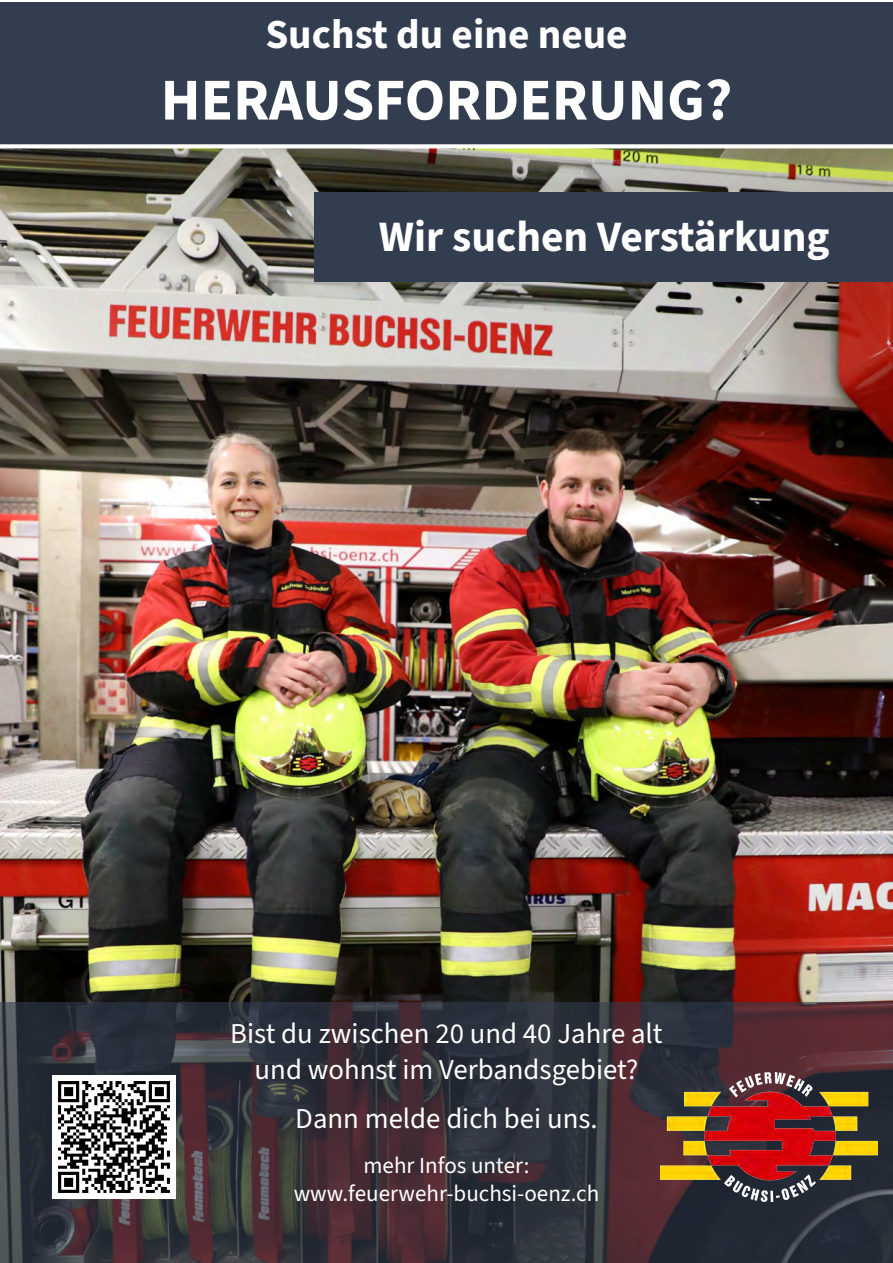
<style>
.page{position:relative;width:893px;height:1263px;background:#fff}
.page>*{position:absolute;margin:0;border:0;box-sizing:border-box;transform-origin:0 0}
.t1{font:700 59.25px "Source Sans 3";color:#fff}
.t2{font:700 43.35px "Source Sans 3";color:#fff}
.t3{font:700 41.25px "Source Sans 3";color:#fff}
.t4{font:28.8px/36px "Source Sans 3";color:#fff;text-align:center}
.t5{font:23.1px/27.6px "Source Sans 3";color:#fff;text-align:center}
</style>
<div class="page">
<img style="left:0;top:148px;width:893px;height:854px">
<div style="left:0;top:2px;width:893px;height:143px;background:#333d50"></div>
<div style="left:315px;top:192px;width:578px;height:90px;background:#333d50"></div>
<svg style="left:0;top:1002px;width:893px;height:261px;background:#38313a"></svg>
<img style="left:661px;top:1073px;width:216px;height:128px">
<img style="left:53px;top:1076px;width:123px;height:122px">
<h3 class="t3" style="left:265px;top:8px;width:364px">Suchst du eine neue</h3>
<h1 class="t1" style="left:161px;top:61px;width:573px">HERAUSFORDERUNG?</h1>
<h2 class="t2" style="left:379px;top:208px;width:452px">Wir suchen Verstärkung</h2>
<p class="t4" style="left:230px;top:1015px;width:434px">Bist du zwischen 20 und 40 Jahre alt und wohnst im Verbandsgebiet?</p>
<p class="t4" style="left:295px;top:1100px;width:304px">Dann melde dich bei uns.</p>
<p class="t5" style="left:294px;top:1152px;width:307px">mehr Infos unter: www.feuerwehr-buchsi-oenz.ch</p>
</div>
